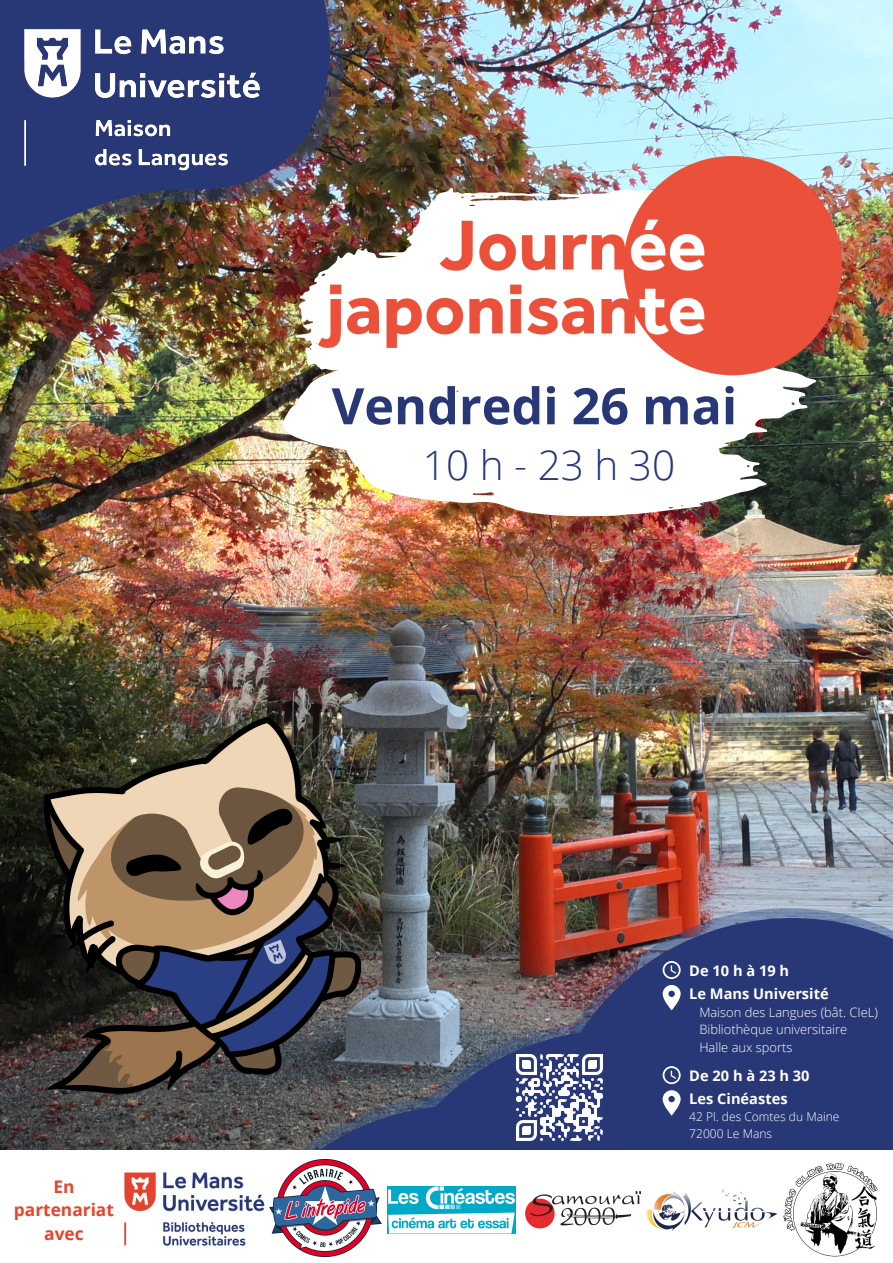
<style>
.page{position:relative;width:893px;height:1263px;background:#fff}
.page>*{position:absolute;margin:0;border:0;box-sizing:border-box;transform-origin:0 0}
.t1{font:700 50.25px "Open Sans";color:#283776}
.t2{font:300 40.5px "Open Sans";letter-spacing:.13em;color:#283776}
.t3{font:700 17.33px/23.9px "Open Sans";color:#e5442d;text-align:center}
.t4{font:700 14.62px "Open Sans";color:#fff}
.t5{font:700 14.62px "Open Sans";letter-spacing:.26em;color:#fff}
.t6{font:300 12.9px "Open Sans";color:#fff}
.t7{font:300 12px "Open Sans";color:#fff}
</style>
<div class="page">
<img style="left:0;top:0;width:893px;height:651px">
<svg style="left:495px;top:375px;width:321px;height:117px"></svg>
<img style="left:0;top:653px;width:893px;height:151px">
<img style="left:0;top:804px;width:893px;height:346px">
<img style="left:124px;top:1172px;width:142px;height:74px">
<img style="left:269px;top:1160px;width:112px;height:96px">
<img style="left:525px;top:1191px;width:117px;height:38px">
<img style="left:646px;top:1189px;width:131px;height:42px">
<img style="left:783px;top:1163px;width:95px;height:94px">
<svg style="left:495px;top:375px;width:250px;height:13px"></svg>
<img style="left:495px;top:157px;width:346px;height:218px">
<img style="left:0;top:0;width:495px;height:605px">
<img style="left:22px;top:20px;width:260px;height:154px">
<svg style="left:346px;top:396px;width:420px;height:120px"></svg>
<img style="left:18px;top:705px;width:357px;height:411px">
<img style="left:387px;top:1186px;width:128px;height:47px">
<svg style="left:662px;top:985px;width:18px;height:25px"></svg>
<svg style="left:662px;top:961px;width:18px;height:18px"></svg>
<svg style="left:662px;top:1090px;width:18px;height:25px"></svg>
<svg style="left:662px;top:1066px;width:18px;height:18px"></svg>
<img style="left:515px;top:1053px;width:88px;height:88px">
<p class="t3" style="left:14px;top:1174px;width:101px">En partenariat avec</p>
<p class="t1" style="left:332px;top:371px;width:407px">Vendredi 26 mai</p>
<p class="t2" style="left:423px;top:436px;width:254px">10h-23h30</p>
<p class="t5" style="left:689px;top:960px;width:101px">De10hà19h</p>
<p class="t4" style="left:689px;top:983px;width:141px">Le Mans Université</p>
<p class="t6" style="left:699px;top:1003px;width:180px">Maison des Langues (bât. CIeL)</p>
<p class="t6" style="left:699px;top:1021px;width:149px">Bibliothèque universitaire</p>
<p class="t6" style="left:699px;top:1038px;width:95px">Halle aux sports</p>
<p class="t5" style="left:689px;top:1065px;width:122px">De20hà23h30</p>
<p class="t4" style="left:689px;top:1088px;width:100px">Les Cinéastes</p>
<p class="t7" style="left:689px;top:1108px;width:152px">42 Pl. des Comtes du Maine</p>
<p class="t7" style="left:689px;top:1125px;width:84px">72000 Le Mans</p>
</div>
